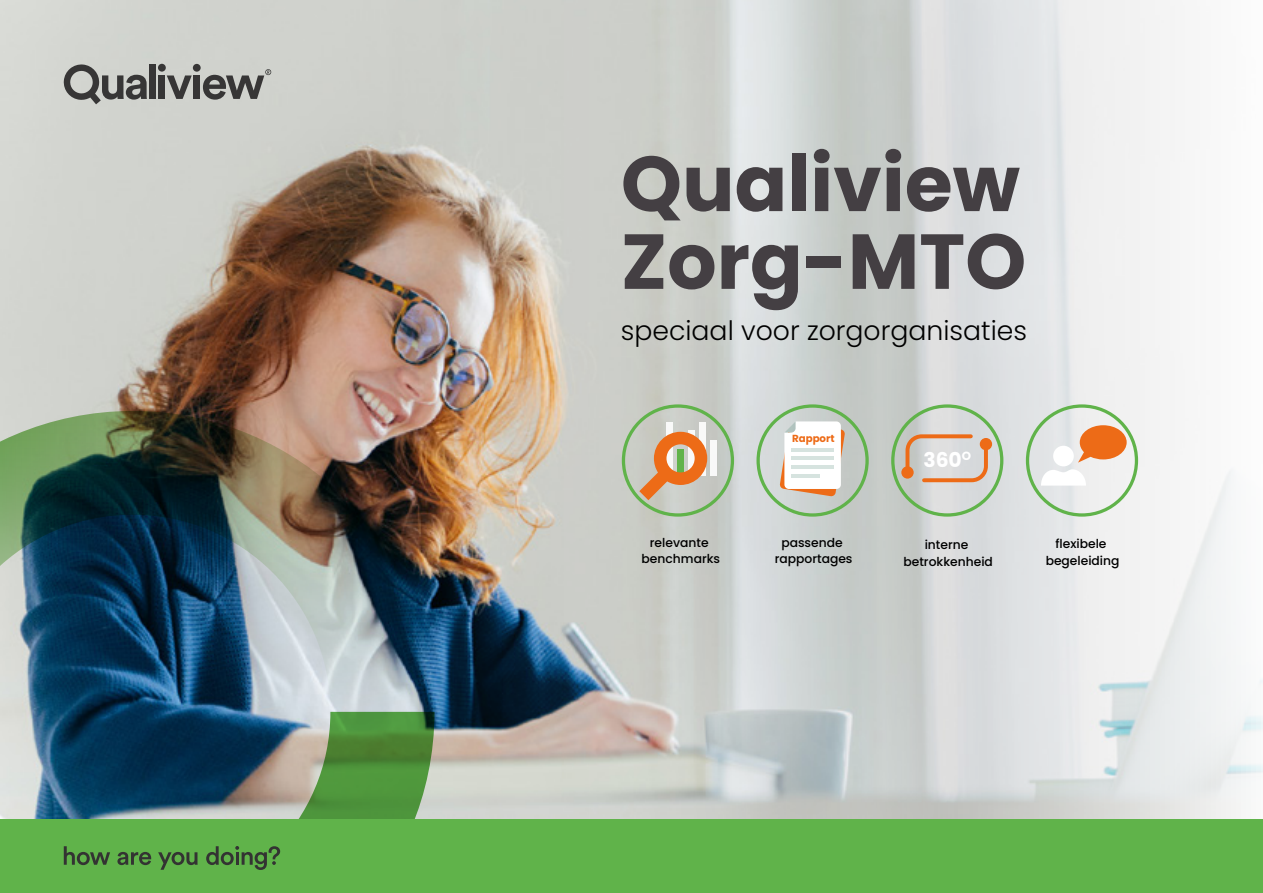
<style>
.page{position:relative;width:1263px;height:893px;background:#fff}
.page>*{position:absolute;margin:0;border:0;box-sizing:border-box;transform-origin:0 0}
.t1{font:700 77.7px/77.7px "Poppins";color:#443f43}
.t2{font:300 26.7px "Poppins";color:#000}
.t3{font:700 20.4px "Poppins";color:#fff}
.t4{font:500 12.3px/16.4px "Poppins";color:#000;text-align:center}
.t5{font:700 10.2px "Poppins";color:#ed6b17}
</style>
<div class="page">
<img style="left:0;top:0;width:1263px;height:820px">
<div style="left:158px;top:64px;width:8px;height:8px;background:#373636;border-radius:50%"></div>
<div style="left:159px;top:75px;width:6px;height:24px;background:#373636"></div>
<div style="left:149px;top:64px;width:6px;height:35px;background:#373636"></div>
<svg style="left:64px;top:64px;width:83px;height:40px;background:#939491"></svg>
<div style="left:193px;top:64px;width:8px;height:8px;background:#373636;border-radius:50%"></div>
<div style="left:194px;top:75px;width:6px;height:24px;background:#373636"></div>
<svg style="left:167px;top:75px;width:25px;height:24px"></svg>
<svg style="left:203px;top:69px;width:68px;height:31px;background:#90908d"></svg>
<svg style="left:622px;top:404px;width:112px;height:113px;background:#c6bca1"></svg>
<svg style="left:756px;top:404px;width:113px;height:113px"></svg>
<hr style="left:791px;top:448px;width:43px;height:4px;background:#d6e3df">
<hr style="left:791px;top:457px;width:43px;height:3px;background:#2f755d">
<hr style="left:791px;top:465px;width:43px;height:4px;background:#d6e3df">
<hr style="left:791px;top:474px;width:28px;height:3px;background:#2f755d">
<svg style="left:891px;top:404px;width:112px;height:113px;background:#cbcbbc"></svg>
<svg style="left:1026px;top:404px;width:112px;height:113px"></svg>
<div style="left:1053px;top:446px;width:21px;height:20px;background:#fff;border-radius:50%"></div>
<svg style="left:0;top:712px;width:434px;height:108px;background:#4e756d"></svg>
<img style="left:0;top:411px;width:434px;height:301px">
<div style="left:0;top:820px;width:1263px;height:73px;background:#60b34a"></div>
<svg style="left:117px;top:852px;width:34px;height:13px"></svg>
<svg style="left:64px;top:846px;width:46px;height:19px"></svg>
<svg style="left:158px;top:852px;width:40px;height:18px"></svg>
<svg style="left:206px;top:846px;width:74px;height:24px"></svg>
<h1 class="t1" style="left:621px;top:145px;width:407px">Qualiview<br>Zorg-MTO</h1>
<h2 class="t2" style="left:621px;top:315px;width:408px">speciaal voor zorgorganisaties</h2>
<p class="t4" style="left:642px;top:534px;width:80px">relevante benchmarks</p>
<p class="t5" style="left:792px;top:432px;width:44px">Rapport</p>
<h3 class="t3" style="left:923px;top:448px;width:49px">360<sup>O</sup></h3>
<p class="t4" style="left:775px;top:534px;width:79px">passende rapportages</p>
<p class="t4" style="left:903px;top:537px;width:91px">interne betrokkenheid</p>
<p class="t4" style="left:1046px;top:536px;width:75px">flexibele begeleiding</p>
</div>
